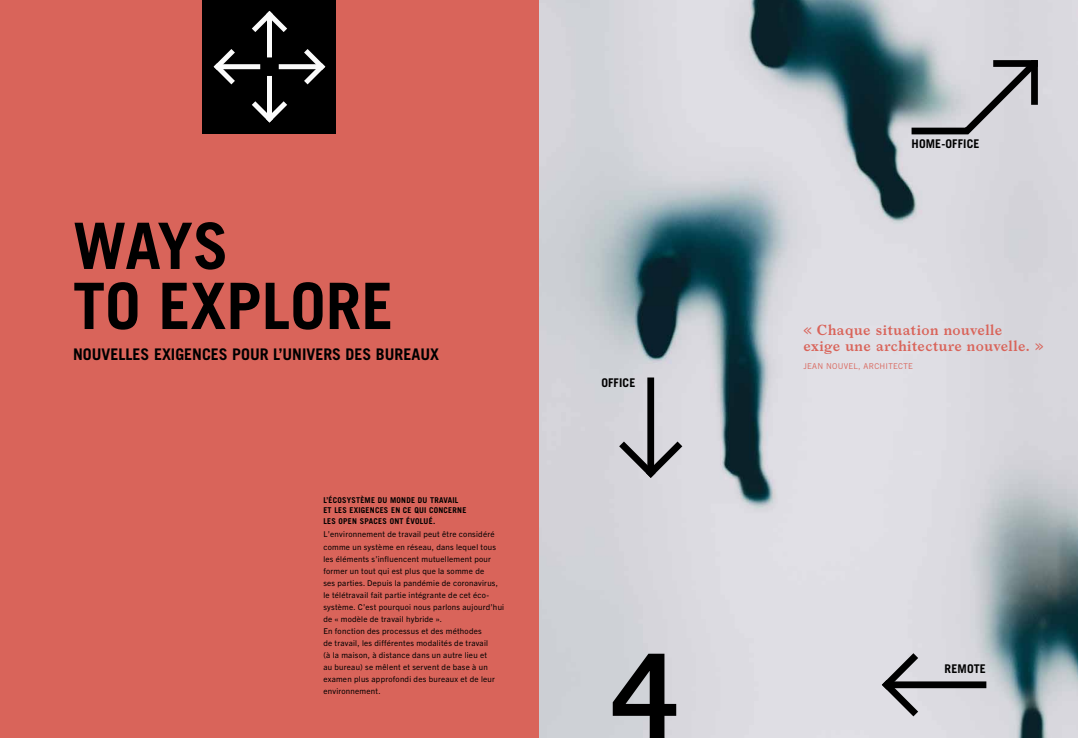
<style>
.page{position:relative;width:1078px;height:738px;background:#fff}
.page>*{position:absolute;margin:0;border:0;box-sizing:border-box;transform-origin:0 0}
.t1{font:700 116.6px "Trade Gothic";color:#000}
.t2{font:700 64px/60px "Trade Gothic";color:#000}
.t3{font:700 16px "Trade Gothic";color:#000}
.t4{font:600 14px/16px "Larish Neue";letter-spacing:.03em;color:#d9645a}
.t5{font:700 12px "Trade Gothic";letter-spacing:.01em;color:#000}
.t6{font:8px/12px "Trade Gothic Next LT Pro";letter-spacing:.03em;color:#000}
.t7{font:700 8px/10.5px "Trade Gothic";letter-spacing:.03em;color:#000}
.t8{font:8px "Trade Gothic";letter-spacing:.03em;color:#d9645a}
</style>
<div class="page">
<img style="left:539px;top:0;width:538px;height:737px">
<div style="left:0;top:0;width:539px;height:737px;background:#d9645a"></div>
<svg style="left:904px;top:53px;width:140px;height:85px;background:#b0b6bb"></svg>
<div style="left:889px;top:681px;width:97px;height:6px;background:#000"></div>
<svg style="left:874px;top:645px;width:51px;height:78px;background:#b3b2b7"></svg>
<div style="left:203px;top:0;width:133px;height:133px;background:#000"></div>
<div style="left:279px;top:64px;width:43px;height:5px;background:#fbfbfb"></div>
<svg style="left:299px;top:49px;width:27px;height:36px"></svg>
<div style="left:217px;top:64px;width:43px;height:5px;background:#fbfbfb"></div>
<svg style="left:213px;top:49px;width:27px;height:36px"></svg>
<div style="left:267px;top:14px;width:5px;height:43px;background:#fbfbfb"></div>
<svg style="left:252px;top:11px;width:35px;height:21px"></svg>
<div style="left:267px;top:76px;width:5px;height:43px;background:#fbfbfb"></div>
<svg style="left:252px;top:101px;width:35px;height:22px"></svg>
<div style="left:647px;top:377px;width:7px;height:92px;background:#000"></div>
<svg style="left:612px;top:434px;width:77px;height:50px;background:#acabb0"></svg>
<svg style="left:1030px;top:67px;width:7px;height:38px"></svg>
<div style="left:992px;top:60px;width:45px;height:7px;background:#000"></div>
<h2 class="t2" style="left:73px;top:215px;width:322px">WAYS<br>TO EXPLORE</h2>
<h3 class="t3" style="left:73px;top:344px;width:367px">NOUVELLES EXIGENCES POUR L’UNIVERS DES BUREAUX</h3>
<p class="t7" style="left:323px;top:494px;width:144px">L’ÉCOSYSTÈME DU MONDE DU TRAVAIL<br>ET LES EXIGENCES EN CE QUI CONCERNE<br>LES OPEN SPACES ONT ÉVOLUÉ.</p>
<p class="t6" style="left:323px;top:527px;width:182px">L’environnement de travail peut être considéré comme un système en réseau, dans lequel tous les éléments s’influencent mutuellement pour former un tout qui est plus que la somme de<br>ses parties. Depuis la pandémie de coronavirus, le télétravail fait partie intégrante de cet éco&shy;système. C’est pourquoi nous parlons aujourd’hui de « modèle de travail hybride ».<br>En fonction des processus et des méthodes<br>de travail, les différentes modalités de travail<br>(à la maison, à distance dans un autre lieu et<br>au bureau) se mêlent et servent de base à un examen plus approfondi des bureaux et de leur environnement.</p>
<h3 class="t5" style="left:601px;top:375px;width:35px">OFFICE</h3>
<h1 class="t1" style="left:612px;top:624px;width:66px">4</h1>
<h3 class="t5" style="left:911px;top:137px;width:69px">HOME-OFFICE</h3>
<h3 class="t4" style="left:803px;top:320px;width:241px">« Chaque situation nouvelle<br>exige une architecture nouvelle. »</h3>
<p class="t8" style="left:803px;top:361px;width:111px">JEAN NOUVEL, ARCHITECTE</p>
<h3 class="t5" style="left:944px;top:661px;width:43px">REMOTE</h3>
</div>
